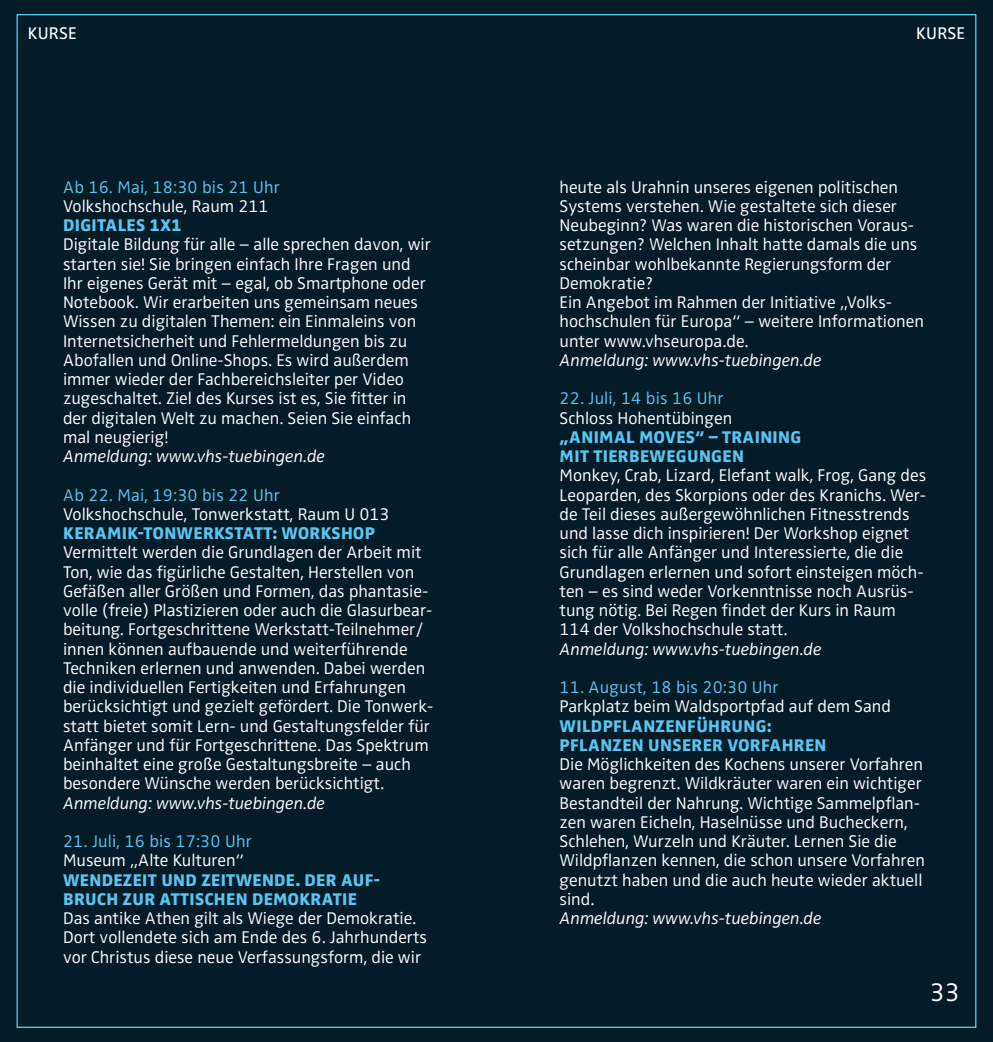
<style>
.page{position:relative;width:993px;height:1042px;background:#fff}
.page>*{position:absolute;margin:0;border:0;box-sizing:border-box;transform-origin:0 0}
.t1{font:300 26.25px "Zwo OT";color:#fff}
.t2{font:300 17.5px/19.2px "Zwo OT";color:#fff}
.t3{font:800 17.5px/19.2px "Zwo OT";letter-spacing:.02em;color:#5bc5f2}
.t4{font:italic 300 17.5px "Zwo OT";letter-spacing:-.005em;color:#fff}
.t5{font:300 17.5px "Zwo OT";letter-spacing:.01em;color:#5bc5f2}
.t6{font:17.5px "Zwo OT";letter-spacing:.01em;color:#fff}
</style>
<div class="page">
<div style="left:0;top:0;width:992px;height:1042px;background:#041b28"></div>
<p class="t6" style="left:28px;top:23px;width:50px">KURSE</p>
<p class="t6" style="left:915px;top:23px;width:50px">KURSE</p>
<p class="t5" style="left:63px;top:177px;width:218px">Ab 16. Mai, 18:30 bis 21 Uhr</p>
<p class="t2" style="left:63px;top:197px;width:207px">Volkshochschule, Raum 211</p>
<p class="t3" style="left:63px;top:216px;width:120px">DIGITALES 1X1</p>
<p class="t2" style="left:63px;top:235px;width:369px">Digitale Bildung für alle – alle sprechen davon, wir starten sie! Sie bringen einfach Ihre Fragen und Ihr eigenes Gerät mit – egal, ob Smartphone oder Notebook. Wir erarbeiten uns gemeinsam neues Wissen zu digitalen Themen: ein Einmaleins von Internetsicherheit und Fehlermeldungen bis zu Abofallen und Online-Shops. Es wird außerdem immer wieder der Fachbereichsleiter per Video zugeschaltet. Ziel des Kurses ist es, Sie fitter in der digitalen Welt zu machen. Seien Sie einfach mal neugierig!</p>
<p class="t4" style="left:63px;top:446px;width:263px">Anmeldung: www.vhs-tuebingen.de</p>
<p class="t5" style="left:63px;top:485px;width:218px">Ab 22. Mai, 19:30 bis 22 Uhr</p>
<p class="t2" style="left:63px;top:505px;width:328px">Volkshochschule, Tonwerkstatt, Raum U 013</p>
<p class="t3" style="left:63px;top:524px;width:313px">KERAMIK-TONWERKSTATT: WORKSHOP</p>
<p class="t2" style="left:63px;top:543px;width:372px">Vermittelt werden die Grundlagen der Arbeit mit Ton, wie das figürliche Gestalten, Herstellen von Gefäßen aller Größen und Formen, das phantasie&shy;volle (freie) Plastizieren oder auch die Glasurbear&shy;beitung. Fortgeschrittene Werkstatt-Teilnehmer/ innen können aufbauende und weiterführende Techniken erlernen und anwenden. Dabei werden die individuellen Fertigkeiten und Erfahrungen berücksichtigt und gezielt gefördert. Die Tonwerk&shy;statt bietet somit Lern- und Gestaltungsfelder für Anfänger und für Fortgeschrittene. Das Spektrum beinhaltet eine große Gestaltungsbreite – auch besondere Wünsche werden berücksichtigt.</p>
<p class="t4" style="left:63px;top:793px;width:263px">Anmeldung: www.vhs-tuebingen.de</p>
<p class="t5" style="left:63px;top:831px;width:190px">21. Juli, 16 bis 17:30 Uhr</p>
<p class="t2" style="left:63px;top:851px;width:182px">Museum „Alte Kulturen“</p>
<p class="t3" style="left:63px;top:870px;width:318px">WENDEZEIT UND ZEITWENDE. DER AUF-<br>BRUCH ZUR ATTISCHEN DEMOKRATIE</p>
<p class="t2" style="left:63px;top:909px;width:365px">Das antike Athen gilt als Wiege der Demokratie.<br>Dort vollendete sich am Ende des 6. Jahrhunderts vor Christus diese neue Verfassungsform, die wir</p>
<p class="t2" style="left:559px;top:177px;width:366px">heute als Urahnin unseres eigenen politischen Systems verstehen. Wie gestaltete sich dieser Neubeginn? Was waren die historischen Voraus&shy;setzungen? Welchen Inhalt hatte damals die uns scheinbar wohlbekannte Regierungsform der Demokratie?<br>Ein Angebot im Rahmen der Initiative „Volks&shy;hochschulen für Europa“ – weitere Informationen unter www.vhseuropa.de.</p>
<p class="t4" style="left:559px;top:350px;width:263px">Anmeldung: www.vhs-tuebingen.de</p>
<p class="t5" style="left:559px;top:388px;width:166px">22. Juli, 14 bis 16 Uhr</p>
<p class="t2" style="left:559px;top:408px;width:174px">Schloss Hohentübingen</p>
<p class="t3" style="left:559px;top:428px;width:243px">„ANIMAL MOVES“ – TRAINING<br>MIT TIERBEWEGUNGEN</p>
<p class="t2" style="left:559px;top:466px;width:368px">Monkey, Crab, Lizard, Elefant walk, Frog, Gang des Leoparden, des Skorpions oder des Kranichs. Wer&shy;de Teil dieses außergewöhnlichen Fitnesstrends und lasse dich inspirieren! Der Workshop eignet sich für alle Anfänger und Interessierte, die die Grundlagen erlernen und sofort einsteigen möch&shy;ten – es sind weder Vorkenntnisse noch Ausrüs&shy;tung nötig. Bei Regen findet der Kurs in Raum 114 der Volkshochschule statt.</p>
<p class="t4" style="left:559px;top:639px;width:263px">Anmeldung: www.vhs-tuebingen.de</p>
<p class="t5" style="left:559px;top:677px;width:220px">11. August, 18 bis 20:30 Uhr</p>
<p class="t2" style="left:559px;top:697px;width:333px">Parkplatz beim Waldsportpfad auf dem Sand</p>
<p class="t3" style="left:559px;top:716px;width:268px">WILDPFLANZENFÜHRUNG:<br>PFLANZEN UNSERER VORFAHREN</p>
<p class="t2" style="left:559px;top:755px;width:367px">Die Möglichkeiten des Kochens unserer Vorfahren waren begrenzt. Wildkräuter waren ein wichtiger Bestandteil der Nahrung. Wichtige Sammelpflan&shy;zen waren Eicheln, Haselnüsse und Bucheckern, Schlehen, Wurzeln und Kräuter. Lernen Sie die Wildpflanzen kennen, die schon unsere Vorfahren genutzt haben und die auch heute wieder aktuell sind.</p>
<p class="t4" style="left:559px;top:908px;width:263px">Anmeldung: www.vhs-tuebingen.de</p>
<h1 class="t1" style="left:929px;top:977px;width:32px">33</h1>
</div>
